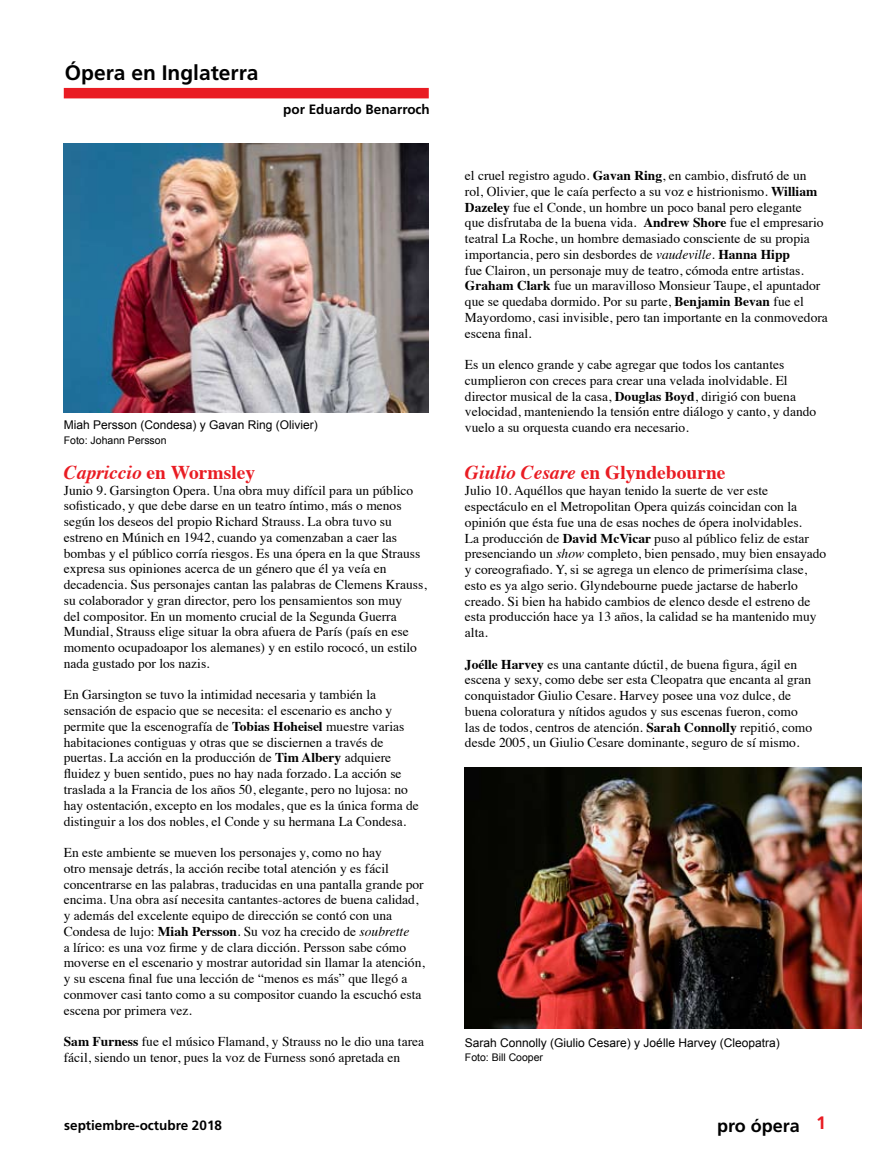
<style>
.page{position:relative;width:893px;height:1170px;background:#fff}
.page>*{position:absolute;margin:0;border:0;box-sizing:border-box;transform-origin:0 0}
.t1{font:700 21px "Frutiger";color:#000}
.t2{font:700 19.5px "Times";color:#e91c23}
.t3{font:700 18px "Frutiger";color:#000}
.t4{font:13.5px/15.8px "Times";color:#000}
.t5{font:700 13.5px "Frutiger";color:#000}
.t6{font:12px "Arial";color:#000}
.t7{font:10.5px "Arial";color:#000}
.s1{font-style:italic}
.s2{font-weight:700}
</style>
<div class="page">
<div style="left:64px;top:88px;width:365px;height:10px;background:#e91c23"></div>
<img style="left:64px;top:143px;width:365px;height:269px">
<img style="left:465px;top:767px;width:396px;height:261px">
<h1 class="t1" style="left:65px;top:60px;width:195px">Ópera en Inglaterra</h1>
<p class="t5" style="left:283px;top:102px;width:148px">por Eduardo Benarroch</p>
<p class="t6" style="left:64px;top:417px;width:256px">Miah Persson (Condesa) y Gavan Ring (Olivier)</p>
<p class="t7" style="left:64px;top:433px;width:104px">Foto: Johann Persson</p>
<h2 class="t2" style="left:64px;top:453px;width:193px"><span class="s1">Capriccio</span> en Wormsley</h2>
<p class="t4" style="left:64px;top:481px;width:364px">Junio 9. Garsington Opera. Una obra muy difícil para un público sofisticado, y que debe darse en un teatro íntimo, más o menos según los deseos del propio Richard Strauss. La obra tuvo su estreno en Múnich en 1942, cuando ya comenzaban a caer las bombas y el público corría riesgos. Es una ópera en la que Strauss expresa sus opiniones acerca de un género que él ya veía en decadencia. Sus personajes cantan las palabras de Clemens Krauss, su colaborador y gran director, pero los pensamientos son muy<br>del compositor. En un momento crucial de la Segunda Guerra Mundial, Strauss elige situar la obra afuera de París (país en ese momento ocupadoapor los alemanes) y en estilo rococó, un estilo nada gustado por los nazis.</p>
<p class="t4" style="left:64px;top:685px;width:357px">En Garsington se tuvo la intimidad necesaria y también la sensación de espacio que se necesita: el escenario es ancho y permite que la escenografía de <span class="s2">Tobias Hoheisel</span> muestre varias habitaciones contiguas y otras que se disciernen a través de puertas. La acción en la producción de <span class="s2">Tim Albery</span> adquiere fluidez y buen sentido, pues no hay nada forzado. La acción se traslada a la Francia de los años 50, elegante, pero no lujosa: no hay ostentación, excepto en los modales, que es la única forma de distinguir a los dos nobles, el Conde y su hermana La Condesa.</p>
<p class="t4" style="left:64px;top:843px;width:363px">En este ambiente se mueven los personajes y, como no hay<br>otro mensaje detrás, la acción recibe total atención y es fácil concentrarse en las palabras, traducidas en una pantalla grande por encima. Una obra así necesita cantantes-actores de buena calidad, y además del excelente equipo de dirección se contó con una Condesa de lujo: <span class="s2">Miah Persson</span>. Su voz ha crecido de <span class="s1">soubrette<br></span>a lírico: es una voz firme y de clara dicción. Persson sabe cómo moverse en el escenario y mostrar autoridad sin llamar la atención, y su escena final fue una lección de “menos es más” que llegó a conmover casi tanto como a su compositor cuando la escuchó esta escena por primera vez.</p>
<p class="t4" style="left:64px;top:1032px;width:362px"><span class="s2">Sam Furness</span> fue el músico Flamand, y Strauss no le dio una tarea fácil, siendo un tenor, pues la voz de Furness sonó apretada en</p>
<p class="t4" style="left:465px;top:166px;width:364px">el cruel registro agudo. <span class="s2">Gavan Ring</span>, en cambio, disfrutó de un rol, Olivier, que le caía perfecto a su voz e histrionismo. <span class="s2">William Dazeley</span> fue el Conde, un hombre un poco banal pero elegante<br>que disfrutaba de la buena vida. <span class="s2">Andrew Shore</span> fue el empresario teatral La Roche, un hombre demasiado consciente de su propia importancia, pero sin desbordes de <span class="s1">vaudeville</span>. <span class="s2">Hanna Hipp<br></span>fue Clairon, un personaje muy de teatro, cómoda entre artistas.<br><span class="s2">Graham Clark</span> fue un maravilloso Monsieur Taupe, el apuntador que se quedaba dormido. Por su parte, <span class="s2">Benjamin Bevan</span> fue el Mayordomo, casi invisible, pero tan importante en la conmovedora escena final.</p>
<p class="t4" style="left:465px;top:355px;width:353px">Es un elenco grande y cabe agregar que todos los cantantes cumplieron con creces para crear una velada inolvidable. El director musical de la casa, <span class="s2">Douglas Boyd</span>, dirigió con buena velocidad, manteniendo la tensión entre diálogo y canto, y dando vuelo a su orquesta cuando era necesario.</p>
<h2 class="t2" style="left:465px;top:454px;width:262px"><span class="s1">Giulio Cesare</span> en Glyndebourne</h2>
<p class="t4" style="left:465px;top:481px;width:363px">Julio 10. Aquéllos que hayan tenido la suerte de ver este espectáculo en el Metropolitan Opera quizás coincidan con la opinión que ésta fue una de esas noches de ópera inolvidables.<br>La producción de <span class="s2">David McVicar</span> puso al público feliz de estar presenciando un <span class="s1">show</span> completo, bien pensado, muy bien ensayado y coreografiado. Y, si se agrega un elenco de primerísima clase, esto es ya algo serio. Glyndebourne puede jactarse de haberlo creado. Si bien ha habido cambios de elenco desde el estreno de esta producción hace ya 13 años, la calidad se ha mantenido muy alta.</p>
<p class="t4" style="left:465px;top:655px;width:349px"><span class="s2">Joélle Harvey</span> es una cantante dúctil, de buena figura, ágil en escena y sexy, como debe ser esta Cleopatra que encanta al gran conquistador Giulio Cesare. Harvey posee una voz dulce, de buena coloratura y nítidos agudos y sus escenas fueron, como las de todos, centros de atención. <span class="s2">Sarah Connolly</span> repitió, como desde 2005, un Giulio Cesare dominante, seguro de sí mismo.</p>
<p class="t6" style="left:465px;top:1035px;width:316px">Sarah Connolly (Giulio Cesare) y Joélle Harvey (Cleopatra)</p>
<p class="t7" style="left:465px;top:1050px;width:80px">Foto: Bill Cooper</p>
<p class="t5" style="left:64px;top:1117px;width:159px">septiembre-octubre 201 8</p>
<h3 class="t3" style="left:717px;top:1114px;width:84px">pro ópera</h3>
</div>
